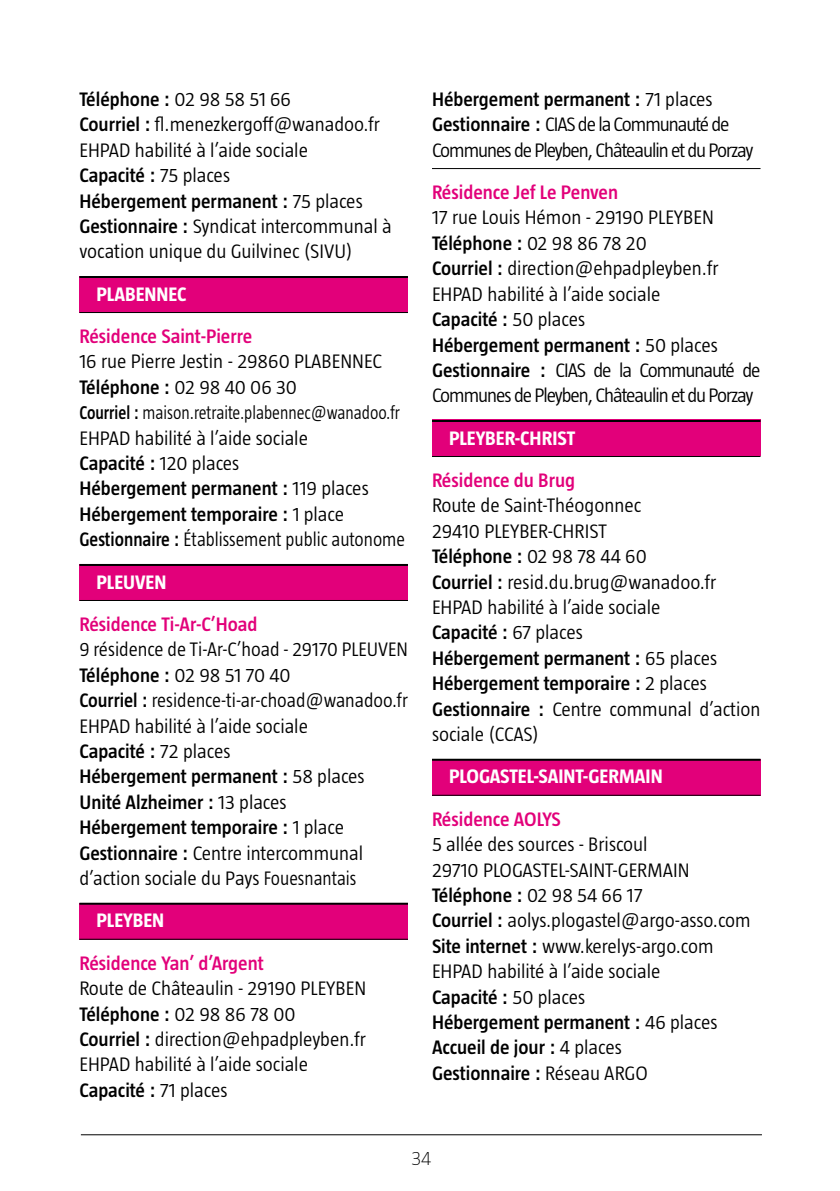
<style>
.page{position:relative;width:840px;height:1191px;background:#fff}
.page>*{position:absolute;margin:0;border:0;box-sizing:border-box;transform-origin:0 0}
.t1{font:300 20px/25.4px "Taz";color:#000}
.t2{font:600 20px "Taz";color:#e2007a}
.t3{font:300 20px/25.4px "Taz";letter-spacing:-.05em;color:#000}
.t4{font:700 20px "Taz";color:#fff}
.t5{font:200 20px "Taz";color:#000}
.t6{font:300 19px "Taz";color:#000;scale:.88 1}
.s1{font-weight:600}
</style>
<div class="page">
<hr style="left:81px;top:1134px;width:680px;height:1px;background:#000">
<div style="left:432px;top:759px;width:328px;height:36px;background:#e2007a"></div>
<div style="left:79px;top:276px;width:329px;height:36px;background:#e2007a"></div>
<div style="left:79px;top:903px;width:329px;height:37px;background:#e2007a"></div>
<div style="left:79px;top:564px;width:329px;height:36px;background:#e2007a"></div>
<div style="left:432px;top:420px;width:328px;height:36px;background:#e2007a"></div>
<hr style="left:79px;top:276px;width:329px;height:2px;background:#000">
<hr style="left:79px;top:312px;width:329px;height:1px;background:#000">
<hr style="left:79px;top:564px;width:329px;height:2px;background:#000">
<hr style="left:79px;top:600px;width:329px;height:1px;background:#000">
<hr style="left:79px;top:902px;width:329px;height:2px;background:#000">
<hr style="left:79px;top:938px;width:329px;height:1px;background:#000">
<hr style="left:432px;top:168px;width:328px;height:1px;background:#000">
<hr style="left:432px;top:420px;width:328px;height:2px;background:#000">
<hr style="left:432px;top:456px;width:328px;height:1px;background:#000">
<hr style="left:432px;top:758px;width:328px;height:2px;background:#000">
<hr style="left:432px;top:794px;width:328px;height:1px;background:#000">
<p class="t1" style="left:79px;top:86px;width:313px"><span class="s1">Téléphone :</span> 02 98 58 51 66<br><span class="s1">Courriel :</span> fl.menezkergoff@wanadoo.fr<br>EHPAD habilité à l’aide sociale<br><span class="s1">Capacité :</span> 75 places<br><span class="s1">Hébergement permanent :</span> 75 places<br><span class="s1">Gestionnaire :</span> Syndicat intercommunal à vocation unique du Guilvinec (SIVU)</p>
<p class="t4" style="left:96px;top:283px;width:91px">PLABENNEC</p>
<p class="t2" style="left:79px;top:325px;width:174px">Résidence Saint-Pierre</p>
<p class="t1" style="left:79px;top:349px;width:304px">16 rue Pierre Jestin - 29860 PLABENNEC<br><span class="s1">Téléphone :</span> 02 98 40 06 30</p>
<p class="t6" style="left:79px;top:402px;width:365px"><span class="s1">Courriel :</span> maison.retraite.plabennec@wanadoo.fr</p>
<p class="t1" style="left:79px;top:425px;width:327px">EHPAD habilité à l’aide sociale<br><span class="s1">Capacité :</span> 120 places<br><span class="s1">Hébergement permanent :</span> 119 places <span class="s1">Hébergement temporaire :</span> 1 place <span class="s1">Gestionnaire :</span> Établissement public autonome</p>
<p class="t4" style="left:96px;top:570px;width:71px">PLEUVEN</p>
<p class="t2" style="left:79px;top:613px;width:179px">Résidence Ti-Ar-C’Hoad</p>
<p class="t1" style="left:79px;top:636px;width:330px">9 résidence de Ti-Ar-C’hoad - 29170 PLEUVEN <span class="s1">Téléphone :</span> 02 98 51 70 40<br><span class="s1">Courriel :</span> residence-ti-ar-choad@wanadoo.fr EHPAD habilité à l’aide sociale<br><span class="s1">Capacité :</span> 72 places<br><span class="s1">Hébergement permanent :</span> 58 places <span class="s1">Unité Alzheimer :</span> 13 places<br><span class="s1">Hébergement temporaire :</span> 1 place <span class="s1">Gestionnaire :</span> Centre intercommunal d’action sociale du Pays Fouesnantais</p>
<p class="t4" style="left:96px;top:909px;width:69px">PLEYBEN</p>
<p class="t2" style="left:79px;top:951px;width:186px">Résidence Yan’ d’Argent</p>
<p class="t1" style="left:79px;top:975px;width:288px">Route de Châteaulin - 29190 PLEYBEN<br><span class="s1">Téléphone :</span> 02 98 86 78 00<br><span class="s1">Courriel :</span> direction@ehpadpleyben.fr<br>EHPAD habilité à l’aide sociale<br><span class="s1">Capacité :</span> 71 places</p>
<p class="t3" style="left:432px;top:86px;width:323px"><span class="s1">Hébergement permanent :</span> 71 places<br><span class="s1">Gestionnaire :</span> CIAS de la Communauté de<br>Communes de Pleyben, Châteaulin et du Porzay</p>
<p class="t2" style="left:432px;top:181px;width:188px">Résidence Jef Le Penven</p>
<p class="t1" style="left:432px;top:205px;width:330px">17 rue Louis Hémon - 29190 PLEYBEN <span class="s1">Téléphone :</span> 02 98 86 78 20<br><span class="s1">Courriel :</span> direction@ehpadpleyben.fr EHPAD habilité à l’aide sociale<br><span class="s1">Capacité :</span> 50 places<br><span class="s1">Hébergement permanent :</span> 50 places <span class="s1">Gestionnaire :</span> CIAS de la Communauté de Communes de Pleyben, Châteaulin et du Porzay</p>
<p class="t4" style="left:449px;top:427px;width:128px">PLEYBER-CHRIST</p>
<p class="t2" style="left:432px;top:469px;width:144px">Résidence du Brug</p>
<p class="t1" style="left:432px;top:493px;width:330px">Route de Saint-Théogonnec<br>29410 PLEYBER-CHRIST<br><span class="s1">Téléphone :</span> 02 98 78 44 60<br><span class="s1">Courriel :</span> resid.du.brug@wanadoo.fr<br>EHPAD habilité à l’aide sociale<br><span class="s1">Capacité :</span> 67 places<br><span class="s1">Hébergement permanent :</span> 65 places<br><span class="s1">Hébergement temporaire :</span> 2 places<br><span class="s1">Gestionnaire :</span> Centre communal d’action sociale (CCAS)</p>
<p class="t4" style="left:449px;top:765px;width:215px">PLOGASTEL-SAINT-GERMAIN</p>
<p class="t2" style="left:432px;top:807px;width:130px">Résidence AOLYS</p>
<p class="t1" style="left:432px;top:831px;width:320px">5 allée des sources - Briscoul<br>29710 PLOGASTEL-SAINT-GERMAIN<br><span class="s1">Téléphone :</span> 02 98 54 66 17<br><span class="s1">Courriel :</span> aolys.plogastel@argo-asso.com<br><span class="s1">Site internet :</span> www.kerelys-argo.com<br>EHPAD habilité à l’aide sociale<br><span class="s1">Capacité :</span> 50 places<br><span class="s1">Hébergement permanent :</span> 46 places<br><span class="s1">Accueil de jour :</span> 4 places<br><span class="s1">Gestionnaire :</span> Réseau ARGO</p>
<p class="t5" style="left:411px;top:1146px;width:21px">34</p>
</div>
